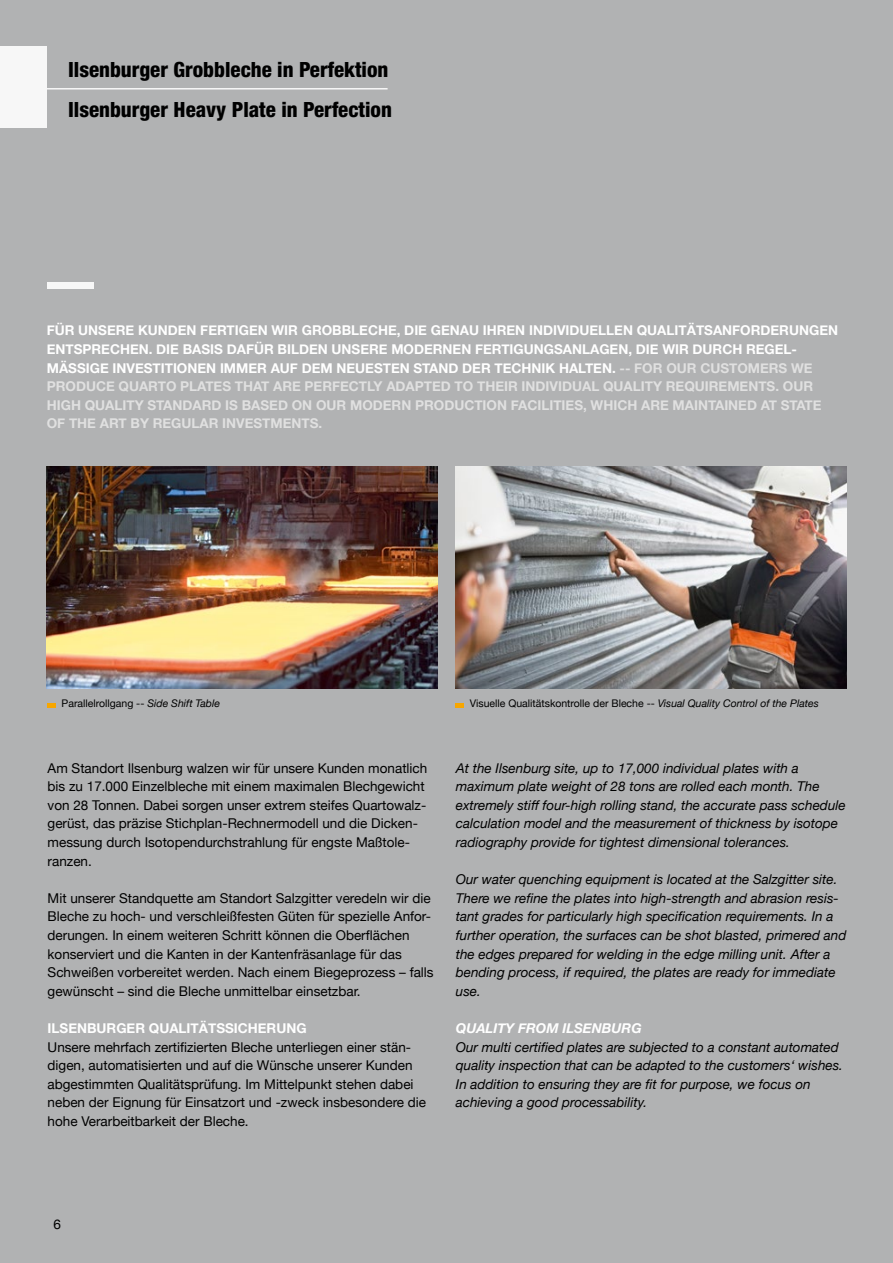
<style>
.page{position:relative;width:893px;height:1263px;background:#b1b2b3}
.page>*{position:absolute;margin:0;border:0;box-sizing:border-box;transform-origin:0 0}
.t1{font:800 condensed 21px/40.5px "Helvetica Neue LT Pro";color:#000}
.t2{font:13.5px/18.6px "Helvetica Neue";color:#000}
.t3{font:italic 13.5px/18.6px "Helvetica Neue";color:#000}
.t4{font:700 13.5px/18.6px "Helvetica Neue";color:#fff}
.t5{font:italic 700 13.5px "Helvetica Neue";color:#fff}
.t6{font:10.5px "Helvetica Neue";color:#000}
.s1{color:#e0e0e0}
.s2{font-style:italic}
</style>
<div class="page">
<div style="left:0;top:47px;width:47px;height:81px;background:#f7f7f7"></div>
<hr style="left:0;top:88px;width:388px;height:2px;background:#f7f7f7">
<svg style="left:47px;top:703px;width:8px;height:4px"></svg>
<img style="left:47px;top:466px;width:391px;height:223px">
<svg style="left:455px;top:703px;width:8px;height:4px"></svg>
<img style="left:455px;top:466px;width:391px;height:223px">
<div style="left:47px;top:283px;width:47px;height:6px;background:#f7f7f7"></div>
<h1 class="t1" style="left:68px;top:49px;width:325px">Ilsenburger Grobbleche in Perfektion<br>Ilsenburger Heavy Plate in Perfection</h1>
<p class="t4" style="left:47px;top:322px;width:793px">FÜR UNSERE KUNDEN FERTIGEN WIR GROBBLECHE, DIE GENAU IHREN INDIVIDUELLEN QUALITÄTSANFORDERUNGEN ENTSPRECHEN. DIE BASIS DAFÜR BILDEN UNSERE MODERNEN FERTIGUNGSANLAGEN, DIE WIR DURCH REGEL-MÄSSIGE INVESTITIONEN IMMER AUF DEM NEUESTEN STAND DER TECHNIK HALTEN. <span class="s1">-- FOR OUR CUSTOMERS WE PRODUCE QUARTO PLATES THAT ARE PERFECTLY ADAPTED TO THEIR INDIVIDUAL QUALITY REQUIREMENTS. OUR HIGH QUALITY STANDARD IS BASED ON OUR MODERN PRODUCTION FACILITIES, WHICH ARE MAINTAINED AT STATE OF THE ART BY REGULAR INVESTMENTS.</span></p>
<p class="t6" style="left:62px;top:696px;width:160px">Parallelrollgang -- <span class="s2">Side Shift Table</span></p>
<p class="t6" style="left:470px;top:696px;width:350px">Visuelle Qualitätskontrolle der Bleche -- <span class="s2">Visual Quality Control of the Plates</span></p>
<p class="t2" style="left:48px;top:759px;width:381px">Am Standort Ilsenburg walzen wir für unsere Kunden monatlich bis zu 17.000 Einzelbleche mit einem maximalen Blechgewicht von 28 Tonnen. Dabei sorgen unser extrem steifes Quartowalz&shy;gerüst, das präzise Stichplan-Rechnermodell und die Dicken&shy;messung durch Isotopendurchstrahlung für engste Maßtole&shy;ranzen.</p>
<p class="t2" style="left:48px;top:889px;width:388px">Mit unserer Standquette am Standort Salzgitter veredeln wir die Bleche zu hoch- und verschleißfesten Güten für spezielle Anfor&shy;derungen. In einem weiteren Schritt können die Oberflächen konserviert und die Kanten in der Kantenfräsanlage für das Schweißen vorbereitet werden. Nach einem Biegeprozess – falls gewünscht – sind die Bleche unmittelbar einsetzbar.</p>
<p class="t4" style="left:48px;top:1019px;width:260px">ILSENBURGER QUALITÄTSSICHERUNG</p>
<p class="t2" style="left:48px;top:1038px;width:380px">Unsere mehrfach zertifizierten Bleche unterliegen einer stän&shy;digen, automatisierten und auf die Wünsche unserer Kunden abgestimmten Qualitätsprüfung. Im Mittelpunkt stehen dabei neben der Eignung für Einsatzort und -zweck insbesondere die hohe Verarbeitbarkeit der Bleche.</p>
<p class="t3" style="left:456px;top:759px;width:391px">At the Ilsenburg site, up to 17,000 individual plates with a maximum plate weight of 28 tons are rolled each month. The extremely stiff four-high rolling stand, the accurate pass schedule calculation model and the measurement of thickness by isotope radiography provide for tightest dimensional tolerances.</p>
<p class="t3" style="left:456px;top:871px;width:392px">Our water quenching equipment is located at the Salzgitter site.<br>There we refine the plates into high-strength and abrasion resis&shy;tant grades for particularly high specification requirements. In a further operation, the surfaces can be shot blasted, primered and the edges prepared for welding in the edge milling unit. After a bending process, if required, the plates are ready for immediate use.</p>
<p class="t5" style="left:456px;top:1018px;width:187px">QUALITY FROM ILSENBURG</p>
<p class="t3" style="left:456px;top:1038px;width:389px">Our multi certified plates are subjected to a constant automated quality inspection that can be adapted to the customers‘ wishes.<br>In addition to ensuring they are fit for purpose, we focus on achieving a good processability.</p>
<p class="t2" style="left:54px;top:1216px;width:9px">6</p>
</div>
